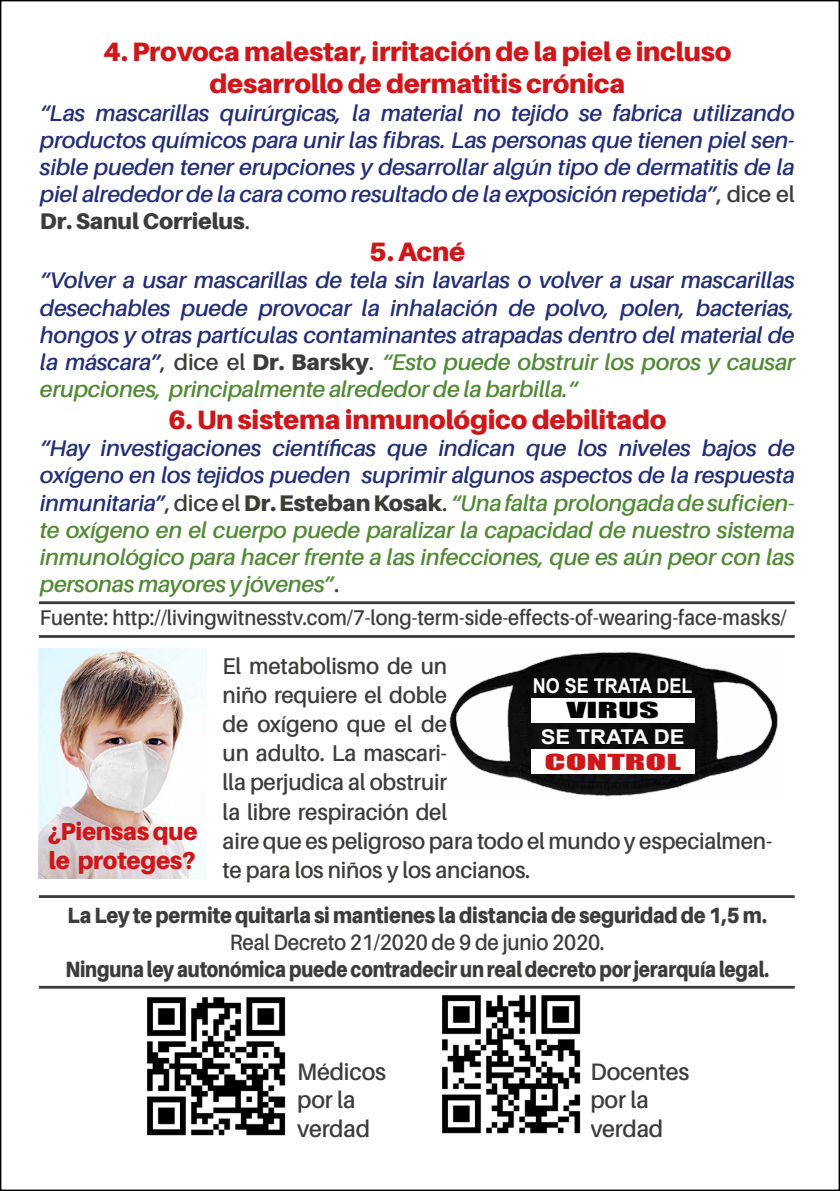
<style>
.page{position:relative;width:840px;height:1191px;background:#fff}
.page>*{position:absolute;margin:0;border:0;box-sizing:border-box;transform-origin:0 0}
.t1{font:900 26.6px/32px "Aileron";letter-spacing:-.01em;color:#cd171a;text-align:center}
.t2{font:900 24.6px/29.4px "Aileron";letter-spacing:-.01em;color:#cd171a;scale:.96 1}
.t3{font:600 23.8px/28.6px "Aileron";letter-spacing:-.01em;color:#3c3c3b;scale:.96 1}
.t4{font:600 22.8px/29.2px "Aileron";letter-spacing:-.01em;color:#3c3c3b;scale:.96 1}
.t5{font:italic 600 22.6px/27.2px "Aileron";letter-spacing:-.01em;color:#232e75;text-align:justify}
.t6{font:italic 600 22.6px/27.2px "Aileron";letter-spacing:-.01em;color:#518936;text-align:justify}
.t7{font:900 22.2px "Aileron";letter-spacing:-.01em;color:#3c3c3b;scale:.84 1}
.t8{font:900 22.2px "Aileron";letter-spacing:-.01em;color:#3c3c3b;scale:.89 1}
.t9{font:600 22.2px "Aileron";letter-spacing:-.01em;color:#3c3c3b;scale:.91 1}
.t10{font:600 21.4px "Aileron";color:#3c3c3b;scale:.93 1}
.t11{font:700 20.4px "Arial";color:#fff;scale:.89 1}
.t12{font:700 20.4px "Arial";color:#fff;scale:1.09 1}
.t13{font:20.4px "Impact";color:#cd171a;scale:1.88 1}
.t14{font:20.4px "Impact";color:#000;scale:1.88 1}
.s1{font-style:normal;color:#3c3c3b}
.s2{font-weight:900;font-style:normal;color:#3c3c3b}
.s3{color:#518936}
.s4{color:#232e75}
.s5{font-size:21.6px}
</style>
<div class="page">
<img style="left:39px;top:649px;width:167px;height:229px">
<img style="left:449px;top:651px;width:329px;height:146px">
<div style="left:530px;top:698px;width:164px;height:24px;background:#fff"></div>
<div style="left:530px;top:749px;width:164px;height:24px;background:#fff"></div>
<img style="left:137px;top:988px;width:158px;height:148px">
<img style="left:431px;top:988px;width:159px;height:146px">
<hr style="left:39px;top:635px;width:755px;height:3px;background:#3c3c3b">
<hr style="left:39px;top:601px;width:755px;height:3px;background:#3c3c3b">
<hr style="left:39px;top:895px;width:755px;height:3px;background:#3c3c3b">
<hr style="left:39px;top:985px;width:755px;height:3px;background:#3c3c3b">
<p class="t1" style="left:103px;top:36px;width:629px">4. Provoca malestar, irritación de la piel e incluso desarrollo de dermatitis crónica</p>
<p class="t5" style="left:40px;top:99px;width:756px">“Las mascarillas quirúrgicas, la material no tejido se fabrica utilizando productos químicos para unir las fibras. Las personas que tienen piel sen&shy;sible pueden tener erupciones y desarrollar algún tipo de dermatitis de la piel alrededor de la cara como resultado de la exposición repetida”<span class="s1">, dice el </span><span class="s2">Dr. Sanul Corrielus</span><span class="s1">.</span></p>
<p class="t1" style="left:369px;top:236px;width:98px">5. Acné</p>
<p class="t5" style="left:40px;top:267px;width:756px">“Volver a usar mascarillas de tela sin lavarlas o volver a usar mascarillas desechables puede provocar la inhalación de polvo, polen, bacterias, hongos y otras partículas contaminantes atrapadas dentro del material de la máscara”<span class="s1">, dice el</span> <span class="s2">Dr. Barsky</span><span class="s1">.</span> <span class="s3">“Esto puede obstruir los poros y causar erupciones, principalmente alrededor de la barbilla.“</span></p>
<p class="t1" style="left:168px;top:404px;width:499px">6. Un sistema inmunológico debilitado</p>
<p class="t6" style="left:40px;top:435px;width:756px"><span class="s4">“Hay investigaciones científicas que indican que los niveles bajos de oxígeno en los tejidos pueden suprimir algunos aspectos de la respuesta inmunitaria”</span><span class="s1">, dice el</span> <span class="s2">Dr. Esteban Kosak</span><span class="s1">.</span> “Una falta prolongada de suficien&shy;te oxígeno en el cuerpo puede paralizar la capacidad de nuestro sistema inmunológico para hacer frente a las infecciones, que es aún peor con las personas mayores y jóvenes”<span class="s1">.</span></p>
<p class="t10" style="left:40px;top:606px;width:804px">Fuente: http://livingwitnesstv.com/7-long-<span class="s5">term-side-effects-of-wearing-face-masks/</span></p>
<p class="t4" style="left:222px;top:651px;width:573px">El metabolismo de un<br>niño requiere el doble<br>de oxígeno que el de<br>un adulto. La mascari-<br>lla perjudica al obstruir<br>la libre respiración del<br>aire que es peligroso para todo el mundo y especialmen&shy;te para los niños y los ancianos.</p>
<p class="t11" style="left:532px;top:672px;width:181px">NO SE TRATA DEL</p>
<p class="t14" style="left:566px;top:694px;width:51px">VIRUS</p>
<p class="t12" style="left:540px;top:723px;width:134px">SE TRATA DE</p>
<p class="t13" style="left:544px;top:746px;width:74px">CONTROL</p>
<p class="t2" style="left:47px;top:816px;width:158px">¿Piensas que le proteges?</p>
<p class="t8" style="left:67px;top:902px;width:787px">La Ley te permite quitarla si mantienes la distancia de seguridad de 1,5 m.</p>
<p class="t9" style="left:230px;top:930px;width:413px">Real Decreto 21/2020 de 9 de junio 2020.</p>
<p class="t7" style="left:65px;top:956px;width:838px">Ninguna ley autonómica puede contradecir un real decreto por jerarquía legal.</p>
<p class="t3" style="left:297px;top:1057px;width:94px">Médicos por la verdad</p>
<p class="t3" style="left:590px;top:1057px;width:104px">Docentes por la verdad</p>
</div>
